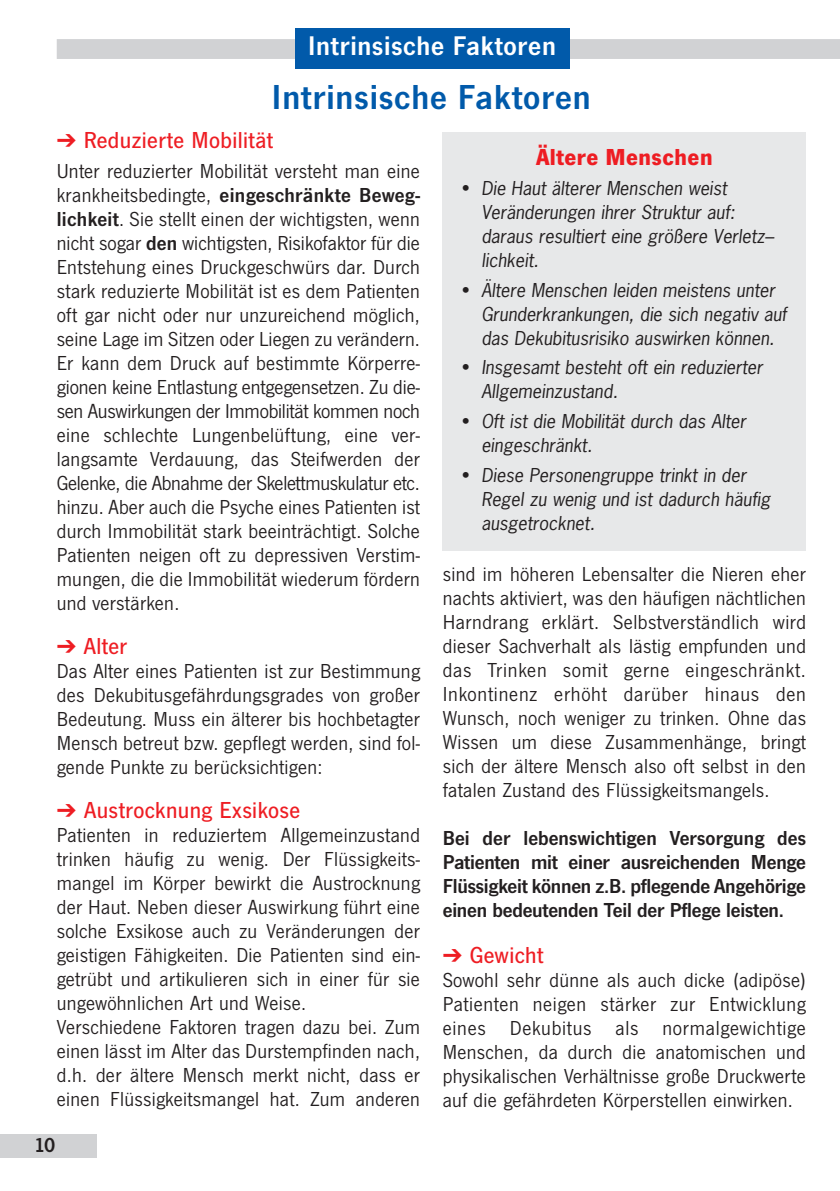
<style>
.page{position:relative;width:840px;height:1191px;background:#fff}
.page>*{position:absolute;margin:0;border:0;box-sizing:border-box;transform-origin:0 0}
.t1{font:600 36px "News Got T";letter-spacing:.025em;color:#015aaa}
.t2{font:600 28px "News Got T";letter-spacing:.025em;color:#fff}
.t3{font:500 24px "News Got T";letter-spacing:.015em;color:#ee1d23}
.t4{font:700 24px "News Got T";letter-spacing:.015em;color:#ee1d23}
.t5{font:21px/24px "News Got T";letter-spacing:.015em;color:#231f20;text-align:justify}
.t6{font:600 21px/24px "News Got T";letter-spacing:-.01em;color:#231f20;text-align:justify}
.t7{font:italic 18px/24px "News Gothic";color:#231f20}
.s1{font-family:"News Got T";font-style:normal;font-size:21px}
.s2{font-weight:600}
</style>
<div class="page">
<div style="left:0;top:1134px;width:96px;height:23px;background:#d1d2d4"></div>
<div style="left:57px;top:39px;width:782px;height:20px;background:#d1d2d4"></div>
<div style="left:294px;top:28px;width:275px;height:40px;background:#015aaa"></div>
<div style="left:442px;top:132px;width:363px;height:418px;background:#e7e8e9"></div>
<h2 class="t2" style="left:308px;top:29px;width:249px">Intrinsische Faktoren</h2>
<h1 class="t1" style="left:272px;top:76px;width:320px">Intrinsische Faktoren</h1>
<p class="t4" style="left:535px;top:143px;width:178px">Ältere Menschen</p>
<p class="t7" style="left:481px;top:177px;width:294px;text-indent:-23px"><span class="s1">•</span> Die Haut älterer Menschen weist<br>Veränderungen ihrer Struktur auf: daraus resultiert eine größere Verletz– lichkeit.</p>
<p class="t7" style="left:481px;top:278px;width:307px;text-indent:-23px"><span class="s1">•</span> Ältere Menschen leiden meistens unter<br>Grunderkrankungen, die sich negativ auf das Dekubitusrisiko auswirken können.</p>
<p class="t7" style="left:481px;top:356px;width:283px;text-indent:-23px"><span class="s1">•</span> Insgesamt besteht oft ein reduzierter<br>Allgemeinzustand.</p>
<p class="t7" style="left:481px;top:410px;width:266px;text-indent:-23px"><span class="s1">•</span> Oft ist die Mobilität durch das Alter eingeschränkt.</p>
<p class="t7" style="left:481px;top:463px;width:290px;text-indent:-23px"><span class="s1">•</span> Diese Personengruppe trinkt in der<br>Regel zu wenig und ist dadurch häufig ausgetrocknet.</p>
<p class="t3" style="left:57px;top:126px;width:218px">➔ Reduzierte Mobilität</p>
<p class="t5" style="left:57px;top:159px;width:364px">Unter reduzierter Mobilität versteht man eine krankheitsbedingte, <span class="s2">eingeschränkte Beweg&shy;lichkeit</span>. Sie stellt einen der wichtigsten, wenn nicht sogar <span class="s2">den</span> wichtigsten, Risikofaktor für die Entstehung eines Druckgeschwürs dar. Durch stark reduzierte Mobilität ist es dem Patienten oft gar nicht oder nur unzureichend möglich, seine Lage im Sitzen oder Liegen zu verändern.<br>Er kann dem Druck auf bestimmte Körperre&shy;gionen keine Entlastung entgegensetzen. Zu die&shy;sen Auswirkungen der Immobilität kommen noch eine schlechte Lungenbelüftung, eine ver&shy;langsamte Verdauung, das Steifwerden der Gelenke, die Abnahme der Skelettmuskulatur etc. hinzu. Aber auch die Psyche eines Patienten ist durch Immobilität stark beeinträchtigt. Solche Patienten neigen oft zu depressiven Verstim&shy;mungen, die die Immobilität wiederum fördern und verstärken.</p>
<p class="t3" style="left:57px;top:631px;width:72px">➔ Alter</p>
<p class="t5" style="left:57px;top:659px;width:364px">Das Alter eines Patienten ist zur Bestimmung des Dekubitusgefährdungsgrades von großer Bedeutung. Muss ein älterer bis hochbetagter Mensch betreut bzw. gepflegt werden, sind fol&shy;gende Punkte zu berücksichtigen:</p>
<p class="t3" style="left:57px;top:795px;width:245px">➔ Austrocknung Exsikose</p>
<p class="t5" style="left:57px;top:823px;width:364px;text-align:left">Patienten in reduziertem Allgemeinzustand trinken häufig zu wenig. Der Flüssigkeits&shy;mangel im Körper bewirkt die Austrocknung der Haut. Neben dieser Auswirkung führt eine solche Exsikose auch zu Veränderungen der geistigen Fähigkeiten. Die Patienten sind ein&shy;getrübt und artikulieren sich in einer für sie ungewöhnlichen Art und Weise.<br>Verschiedene Faktoren tragen dazu bei. Zum einen lässt im Alter das Durstempfinden nach, d.h. der ältere Mensch merkt nicht, dass er einen Flüssigkeitsmangel hat. Zum anderen</p>
<p class="t5" style="left:442px;top:562px;width:364px">sind im höheren Lebensalter die Nieren eher nachts aktiviert, was den häufigen nächtlichen Harndrang erklärt. Selbstverständlich wird dieser Sachverhalt als lästig empfunden und das Trinken somit gerne eingeschränkt.<br>Inkontinenz erhöht darüber hinaus den Wunsch, noch weniger zu trinken. Ohne das Wissen um diese Zusammenhänge, bringt sich der ältere Mensch also oft selbst in den fatalen Zustand des Flüssigkeitsmangels.</p>
<p class="t6" style="left:442px;top:826px;width:364px">Bei der lebenswichtigen Versorgung des Patienten mit einer ausreichenden Menge Flüssigkeit können z.B. pflegende Angehörige einen bedeutenden Teil der Pflege leisten.</p>
<p class="t3" style="left:442px;top:941px;width:102px">➔ Gewicht</p>
<p class="t5" style="left:442px;top:968px;width:364px">Sowohl sehr dünne als auch dicke (adipöse)<br>Patienten neigen stärker zur Entwicklung eines Dekubitus als normalgewichtige Menschen, da durch die anatomischen und physikalischen Verhältnisse große Druckwerte auf die gefährdeten Körperstellen einwirken.</p>
<p class="t6" style="left:34px;top:1132px;width:23px">10</p>
</div>
